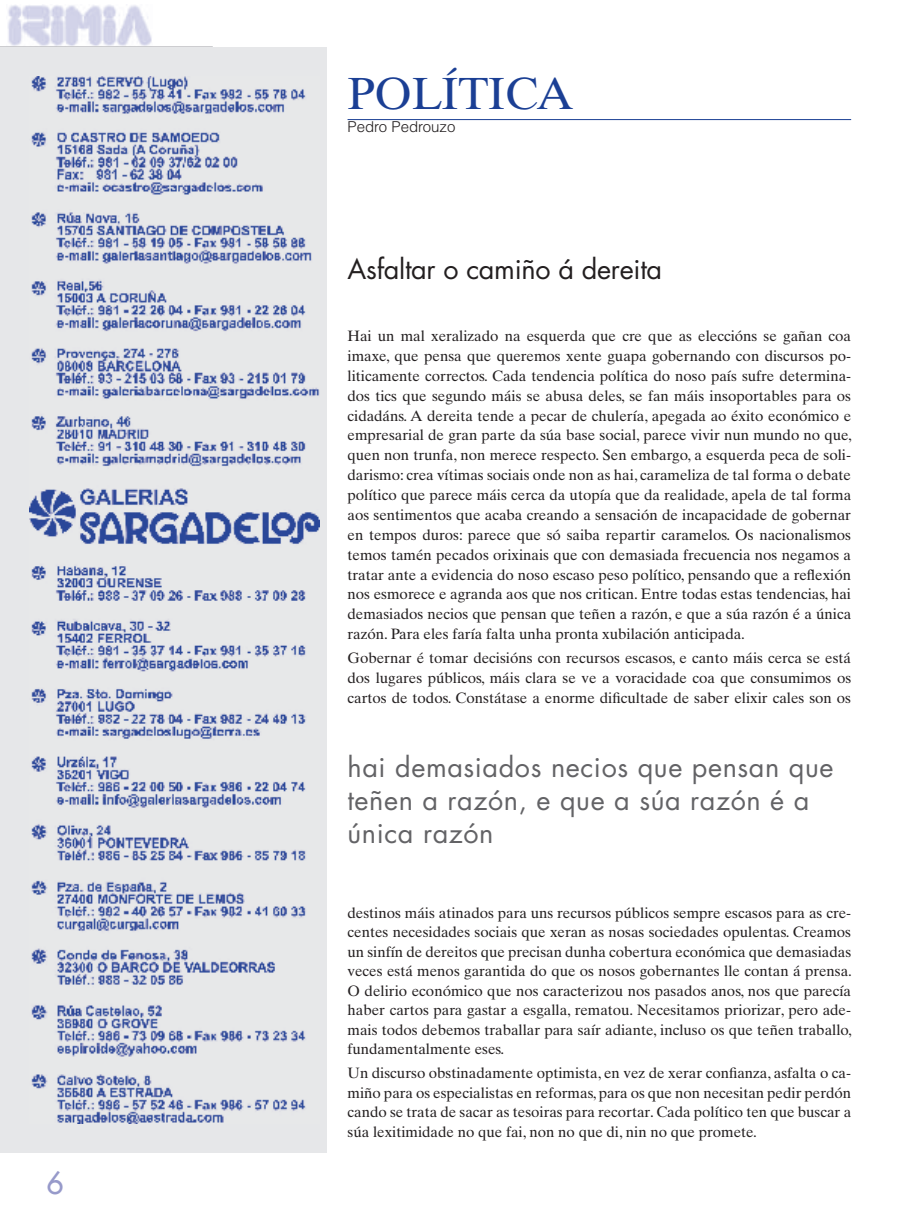
<style>
.page{position:relative;width:915px;height:1212px;background:#fff}
.page>*{position:absolute;margin:0;border:0;box-sizing:border-box;transform-origin:0 0}
.t1{font:45px "Times Ten LT Std";letter-spacing:-.01em;color:#1b3f94}
.t2{font:500 30px "Futura Std";color:#979aca}
.t3{font:27px/33px "Futura Std";letter-spacing:.02em;color:#636366}
.t4{font:27px "Futura Std";letter-spacing:-.01em;color:#231f20}
.t5{font:15px/20px "Times Ten LT Std";color:#231f20;text-align:justify}
.t6{font:300 15px "Helvetica LT Std";color:#231f20}
</style>
<div class="page">
<img style="left:8px;top:5px;width:144px;height:41px">
<hr style="left:347px;top:119px;width:503px;height:1px;background:#1b3f94">
<div style="left:0;top:47px;width:326px;height:1105px;background:#e6e7e9"></div>
<img style="left:30px;top:76px;width:289px;height:1047px">
<h2 class="t2" style="left:46px;top:1164px;width:19px">6</h2>
<h1 class="t1" style="left:347px;top:67px;width:228px">POLÍTICA</h1>
<p class="t6" style="left:347px;top:117px;width:109px">Pedro Pedrouzo</p>
<h3 class="t4" style="left:347px;top:251px;width:316px">Asfaltar o camiño á dereita</h3>
<p class="t5" style="left:347px;top:326px;width:505px">Hai un mal xeralizado na esquerda que cre que as eleccións se gañan coa imaxe, que pensa que queremos xente guapa gobernando con discursos po&shy;liticamente correctos. Cada tendencia política do noso país sufre determina&shy;dos tics que segundo máis se abusa deles, se fan máis insoportables para os cidadáns. A dereita tende a pecar de chulería, apegada ao éxito económico e empresarial de gran parte da súa base social, parece vivir nun mundo no que, quen non trunfa, non merece respecto. Sen embargo, a esquerda peca de soli&shy;darismo: crea vítimas sociais onde non as hai, carameliza de tal forma o debate político que parece máis cerca da utopía que da realidade, apela de tal forma aos sentimentos que acaba creando a sensación de incapacidade de gobernar en tempos duros: parece que só saiba repartir caramelos. Os nacionalismos temos tamén pecados orixinais que con demasiada frecuencia nos negamos a tratar ante a evidencia do noso escaso peso político, pensando que a reflexión nos esmorece e agranda aos que nos critican. Entre todas estas tendencias, hai demasiados necios que pensan que teñen a razón, e que a súa razón é a única razón. Para eles faría falta unha pronta xubilación anticipada.</p>
<p class="t5" style="left:347px;top:648px;width:505px">Gobernar é tomar decisións con recursos escasos, e canto máis cerca se está dos lugares públicos, máis clara se ve a voracidade coa que consumimos os cartos de todos. Constátase a enorme dificultade de saber elixir cales son os</p>
<h3 class="t3" style="left:347px;top:751px;width:487px">hai demasiados necios que pensan que teñen a razón, e que a súa razón é a única razón</h3>
<p class="t5" style="left:347px;top:903px;width:506px;line-height:19.5px">destinos máis atinados para uns recursos públicos sempre escasos para as cre&shy;centes necesidades sociais que xeran as nosas sociedades opulentas. Creamos un sinfín de dereitos que precisan dunha cobertura económica que demasiadas veces está menos garantida do que os nosos gobernantes lle contan á prensa.<br>O delirio económico que nos caracterizou nos pasados anos, nos que parecía haber cartos para gastar a esgalla, rematou. Necesitamos priorizar, pero ade&shy;mais todos debemos traballar para saír adiante, incluso os que teñen traballo, fundamentalmente eses.</p>
<p class="t5" style="left:347px;top:1063px;width:505px;line-height:19.5px">Un discurso obstinadamente optimista, en vez de xerar confianza, asfalta o ca&shy;miño para os especialistas en reformas, para os que non necesitan pedir perdón cando se trata de sacar as tesoiras para recortar. Cada político ten que buscar a súa lexitimidade no que fai, non no que di, nin no que promete.</p>
</div>
